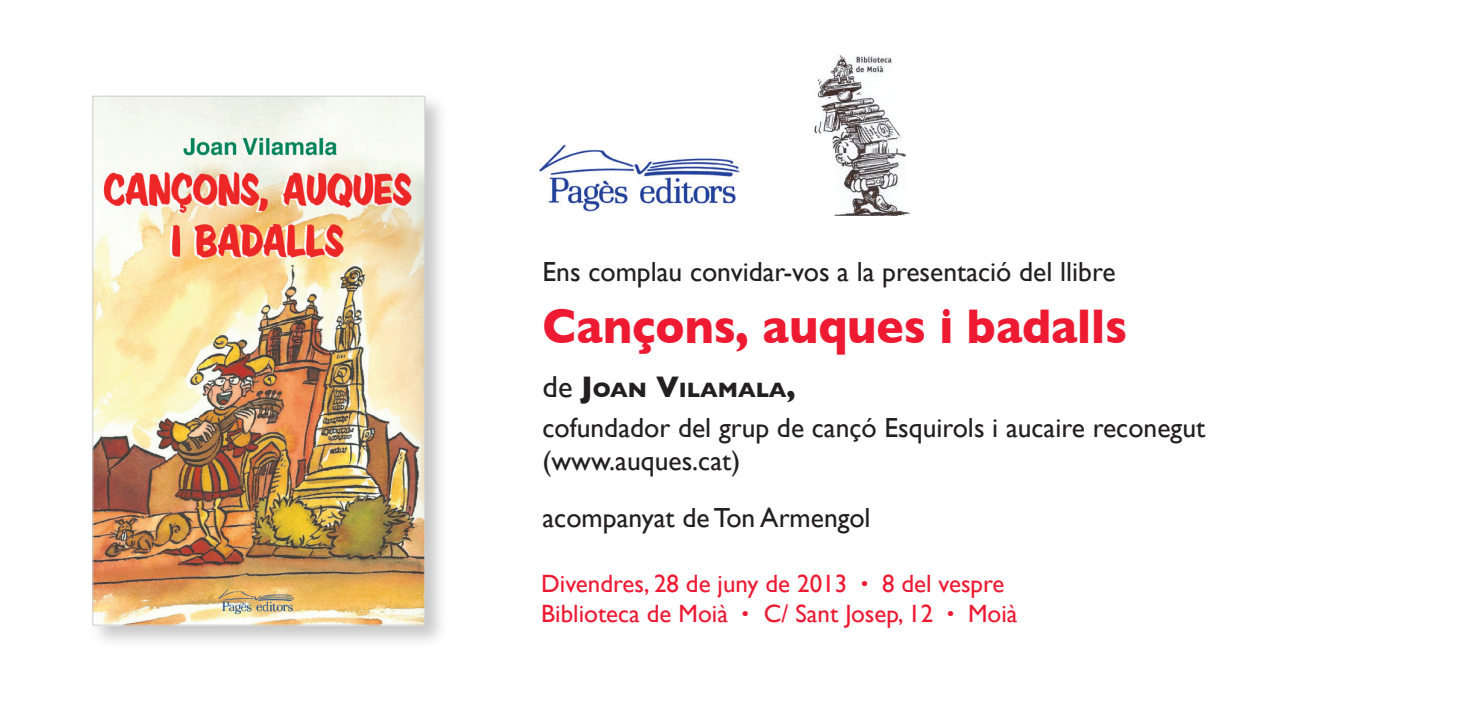
<style>
.page{position:relative;width:1460px;height:709px;background:#fff}
.page>*{position:absolute;margin:0;border:0;box-sizing:border-box;transform-origin:0 0}
.t1{font:700 49.75px "Gill Sans";color:#ed1a32;scale:.92 1}
.t2{font:27.5px/33px "Gill Sans";color:#231f20}
.t3{font:25px/30px "Gill Sans";color:#ed1a32}
.t4{font:700 21.25px "Gill Sans";color:#231f20}
.s1{font-weight:400;font-size:30.25px}
.s2{font-size:30.25px}
.s3{font-weight:700}
</style>
<div class="page">
<div style="left:89px;top:92px;width:360px;height:557px;background:#231f20;opacity:.25"></div>
<img style="left:94px;top:98px;width:329px;height:525px">
<img style="left:540px;top:144px;width:199px;height:68px">
<img style="left:814px;top:56px;width:95px;height:159px">
<p class="t2" style="left:542px;top:255px;width:575px">Ens complau convidar-vos a la presentació del llibre</p>
<h1 class="t1" style="left:542px;top:297px;width:637px">Cançons, auques i badalls</h1>
<p class="t4" style="left:542px;top:377px;width:255px"><span class="s1">de</span> <span class="s2">J</span>OAN <span class="s2">V</span>ILAMALA<span class="s2">,</span></p>
<p class="t2" style="left:542px;top:411px;width:664px">cofundador del grup de cançó Esquirols i aucaire reconegut (www.auques.cat)</p>
<p class="t2" style="left:542px;top:500px;width:330px">acompanyat de Ton Armengol</p>
<p class="t3" style="left:541px;top:568px;width:478px">Divendres, 28 de juny de 2013 <span class="s3">·</span> 8 del vespre<br>Biblioteca de Moià <span class="s3">·</span> C/ Sant Josep, 12 <span class="s3">·</span> Moià</p>
</div>
